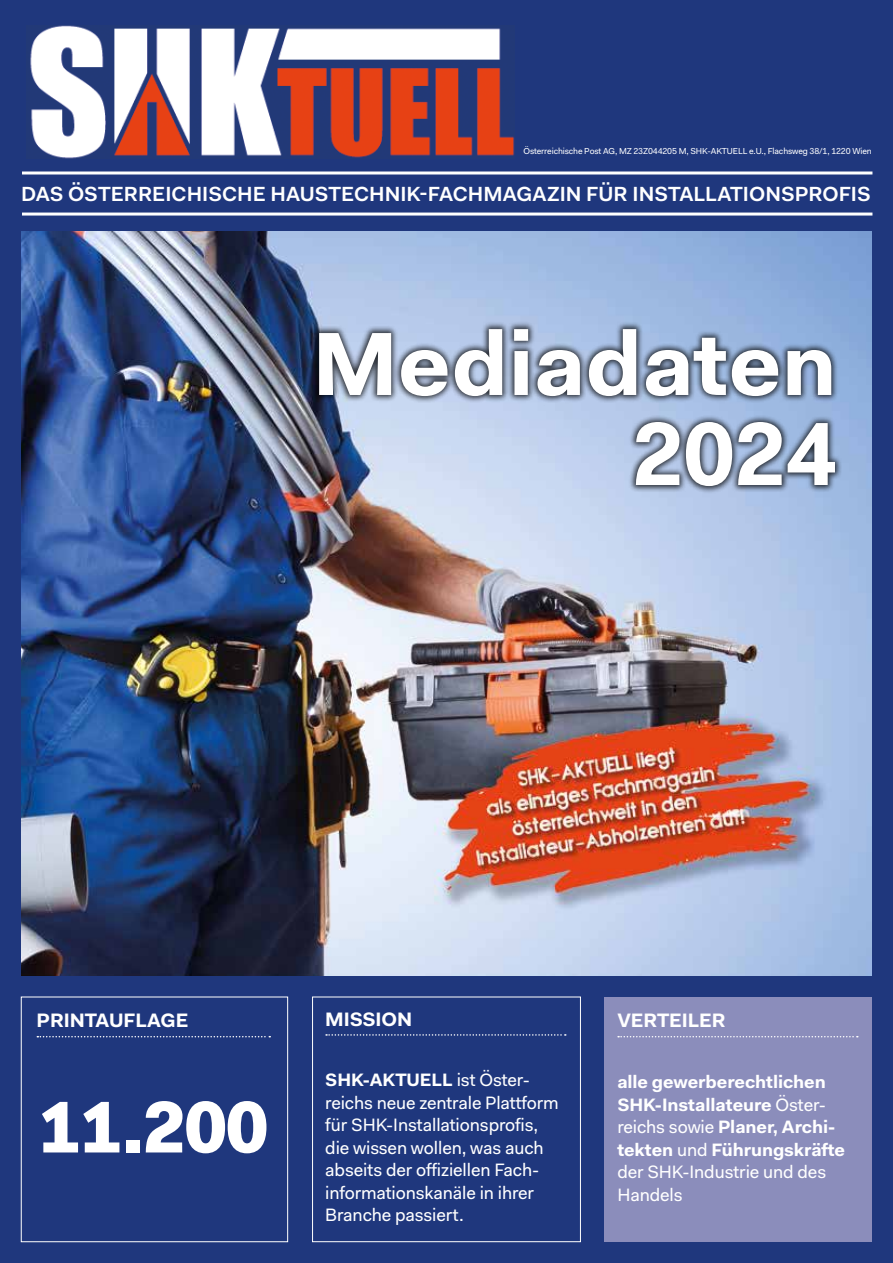
<style>
.page{position:relative;width:893px;height:1263px;background:#1f377d}
.page>*{position:absolute;margin:0;border:0;box-sizing:border-box;transform-origin:0 0}
.t1{font:700 90px/90px "Fakt Pro";color:#fff;text-align:right}
.t2{font:900 73.5px "Fakt Pro";color:#fff}
.t3{font:600 20.55px "Fakt Pro";color:#fff}
.t4{font:700 19.5px "Fakt Pro";letter-spacing:-.005em;color:#fff}
.t5{font:18px/22.5px "Fakt Pro";letter-spacing:-.005em;color:#fff}
.t6{font:700 18px/22.5px "Fakt Pro";letter-spacing:-.005em;color:#fff}
.t7{font:8.7px "Fakt Pro";letter-spacing:-.015em;color:#fff}
.s1{font-weight:700}
.s2{font-weight:400}
</style>
<div class="page">
<div style="left:312px;top:996px;width:269px;height:246px;background:#1f377d;border:1px solid #fff"></div>
<div style="left:604px;top:997px;width:268px;height:245px;background:#8b8dbb"></div>
<div style="left:21px;top:996px;width:267px;height:246px;background:#1f377d;border:1px solid #fff"></div>
<img style="left:21px;top:232px;width:851px;height:744px">
<svg style="left:618px;top:1036px;width:240px;height:1px"></svg>
<div style="left:312px;top:321px;width:531px;height:173px;background:#000;opacity:.75"></div>
<hr style="left:22px;top:213px;width:850px;height:3px;background:#fff">
<hr style="left:22px;top:171px;width:850px;height:3px;background:#fff">
<svg style="left:37px;top:1036px;width:233px;height:1px"></svg>
<svg style="left:326px;top:1034px;width:240px;height:2px"></svg>
<img style="left:30px;top:26px;width:484px;height:133px">
<p class="t7" style="left:523px;top:145px;width:350px">Österreichische Post AG, MZ 23Z044205 M, SHK-AKTUELL e.U., Flachsweg 38/1, 1220 Wien</p>
<p class="t3" style="left:21px;top:180px;width:851px">DAS ÖSTERREICHISCHE HAUSTECHNIK-FACHMAGAZIN FÜR INSTALLATIONSPROFIS</p>
<h1 class="t1" style="left:312px;top:318px;width:526px">Mediadaten<br>2024</h1>
<p class="t4" style="left:37px;top:1008px;width:153px">PRINTAUFLAGE</p>
<h2 class="t2" style="left:39px;top:1078px;width:231px">11.200</h2>
<p class="t4" style="left:325px;top:1006px;width:88px">MISSION</p>
<p class="t5" style="left:325px;top:1069px;width:235px"><span class="s1">SHK-AKTUELL</span> ist Öster&shy;reichs neue zentrale Plattform für SHK-Installationsprofis, die wissen wollen, was auch abseits der offiziellen Fach&shy;informationskanäle in ihrer<br>Branche passiert.</p>
<p class="t4" style="left:617px;top:1008px;width:110px">VERTEILER</p>
<p class="t6" style="left:617px;top:1071px;width:229px">alle gewerberechtlichen<br>SHK-Installateure <span class="s2">Öster&shy;reichs sowie</span> Planer, Archi&shy;tekten <span class="s2">und</span> Führungskräfte <span class="s2">der SHK-Industrie und des<br>Handels</span></p>
</div>
